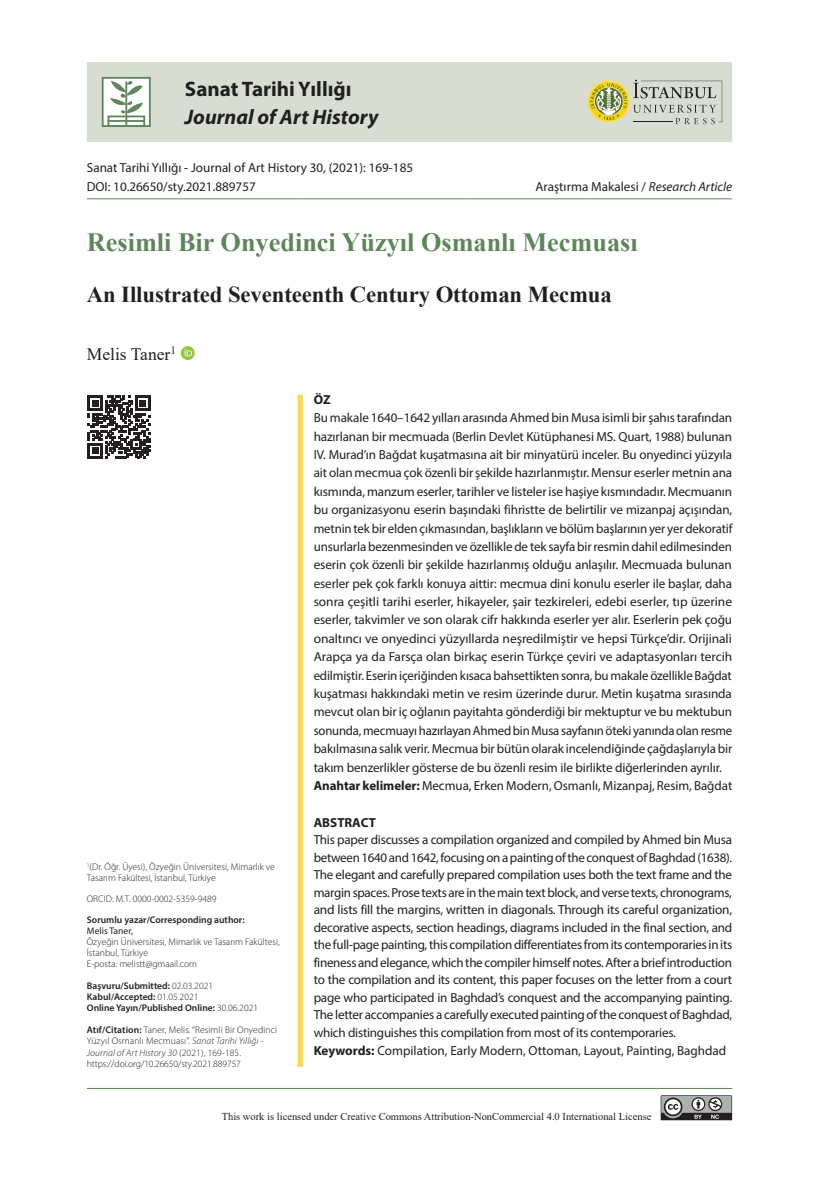
<style>
.page{position:relative;width:819px;height:1191px;background:#fff}
.page>*{position:absolute;margin:0;border:0;box-sizing:border-box;transform-origin:0 0}
.t1{font:700 26.25px "Times New Roman";color:#5d875a}
.t2{font:700 22.75px "Times New Roman";letter-spacing:-.005em;color:#231f20}
.t3{font:italic 700 21px "Myriad Pro";color:#231f20}
.t4{font:700 21px "Myriad Pro";color:#231f20}
.t5{font:17.5px "Times New Roman";color:#231f20}
.t6{font:13.12px/18.4px "Myriad Pro";letter-spacing:-.01em;color:#231f20}
.t7{font:700 13.12px "Myriad Pro";color:#231f20}
.t8{font:10.5px "Times New Roman";color:#231f20}
.t9{font:300 9.62px/11px "Myriad Pro";color:#231f20}
.t10{font:600 9.62px/11px "Myriad Pro";color:#231f20}
.t11{font:9.62px "Myriad Pro";color:#231f20}
.s1{font-style:italic}
.s2{font-weight:300}
.s3{font-weight:600}
.s4{font-weight:700}
</style>
<div class="page">
<div style="left:87px;top:62px;width:645px;height:80px;background:#d7ded1"></div>
<div style="left:297px;top:395px;width:6px;height:94px;background:#ffda4d"></div>
<div style="left:297px;top:489px;width:6px;height:578px;background:#ffda4d"></div>
<hr style="left:87px;top:198px;width:83px;height:1px;background:#5d875a">
<hr style="left:170px;top:198px;width:130px;height:1px;background:#5d875a">
<hr style="left:300px;top:198px;width:167px;height:1px;background:#5d875a">
<hr style="left:467px;top:198px;width:117px;height:1px;background:#5d875a">
<hr style="left:584px;top:198px;width:148px;height:1px;background:#5d875a">
<div style="left:102px;top:77px;width:49px;height:50px;background:#fff;border:2px solid #5d875a"></div>
<div style="left:107px;top:115px;width:38px;height:12px;border:2px solid #5d875a"></div>
<hr style="left:107px;top:120px;width:37px;height:2px;background:#5d875a">
<svg style="left:110px;top:81px;width:33px;height:33px"></svg>
<hr style="left:125px;top:81px;width:2px;height:46px;background:#5d875a">
<svg style="left:588px;top:80px;width:134px;height:44px;background:#c2c4a3"></svg>
<svg style="left:181px;top:346px;width:14px;height:14px"></svg>
<svg style="left:184px;top:349px;width:8px;height:7px"></svg>
<svg style="left:88px;top:396px;width:62px;height:62px"></svg>
<hr style="left:87px;top:1088px;width:645px;height:1px;background:#5d875a">
<svg style="left:660px;top:1095px;width:72px;height:25px;background:#838482"></svg>
<h3 class="t4" style="left:185px;top:75px;width:168px">Sanat Tarihi Yıllığı</h3>
<h3 class="t3" style="left:185px;top:103px;width:195px">Journal of Art History</h3>
<p class="t6" style="left:87px;top:157px;width:328px;line-height:19.8px">Sanat Tarihi Yıllığı - Journal of Art History 30, (2021): 169-185<br>DOI: 10.26650/sty.2021.889757</p>
<p class="t6" style="left:535px;top:178px;width:198px">Araştırma Makalesi / <span class="s1">Research Article</span></p>
<h1 class="t1" style="left:87px;top:224px;width:552px">Resimli Bir Onyedinci Yüzyıl Osmanlı Mecmuası</h1>
<h2 class="t2" style="left:87px;top:277px;width:526px">An Illustrated Seventeenth Century Ottoman Mecmua</h2>
<h3 class="t5" style="left:87px;top:342px;width:91px">Melis Taner<sup>1</sup></h3>
<p class="t9" style="left:87px;top:861px;width:189px"><sup>1</sup>(Dr. Öğr. Üyesi), Özyeğin Üniversitesi, Mimarlık ve<br>Tasarım Fakültesi, İstanbul, Türkiye</p>
<p class="t9" style="left:87px;top:893px;width:131px">ORCID: M.T. 0000-0002-5359-9489</p>
<p class="t10" style="left:87px;top:914px;width:159px">Sorumlu yazar/Corresponding author:</p>
<p class="t11" style="left:87px;top:925px;width:48px">Melis Taner,</p>
<p class="t9" style="left:87px;top:936px;width:194px">Özyeğin Üniversitesi, Mimarlık ve Tasarım Fakültesi,<br>İstanbul, Türkiye<br>E-posta: melistt@gmaail.com</p>
<p class="t10" style="left:87px;top:980px;width:173px">Başvuru/Submitted: <span class="s2">02.03.2021<br></span>Kabul/Accepted: <span class="s2">01.05.2021<br></span>Online Yayın/Published Online: <span class="s2">30.06.2021</span></p>
<p class="t9" style="left:87px;top:1024px;width:192px"><span class="s3">Atıf/Citation:</span> Taner, Melis. “Resimli Bir Onyedinci Yüzyıl Osmanlı Mecmuası”. <span class="s1">Sanat Tarihi Yıllığı - Journal of Art History 30</span> (2021), 169-185. https://doi.org/10.26650/sty.2021.889757</p>
<p class="t7" style="left:314px;top:391px;width:18px">ÖZ</p>
<p class="t6" style="left:314px;top:408px;width:420px">Bu makale 1640–1642 yılları arasında Ahmed bin Musa isimli bir şahıs tarafından hazırlanan bir mecmuada (Berlin Devlet Kütüphanesi MS. Quart, 1988) bulunan IV. Murad’ın Bağdat kuşatmasına ait bir minyatürü inceler. Bu onyedinci yüzyıla ait olan mecmua çok özenli bir şekilde hazırlanmıştır. Mensur eserler metnin ana kısmında, manzum eserler, tarihler ve listeler ise haşiye kısmındadır. Mecmuanın bu organizasyonu eserin başındaki fihristte de belirtilir ve mizanpaj açışından, metnin tek bir elden çıkmasından, başlıkların ve bölüm başlarının yer yer dekoratif unsurlarla bezenmesinden ve özellikle de tek sayfa bir resmin dahil edilmesinden eserin çok özenli bir şekilde hazırlanmış olduğu anlaşılır. Mecmuada bulunan eserler pek çok farklı konuya aittir: mecmua dini konulu eserler ile başlar, daha sonra çeşitli tarihi eserler, hikayeler, şair tezkireleri, edebi eserler, tıp üzerine eserler, takvimler ve son olarak cifr hakkında eserler yer alır. Eserlerin pek çoğu onaltıncı ve onyedinci yüzyıllarda neşredilmiştir ve hepsi Türkçe’dir. Orijinali Arapça ya da Farsça olan birkaç eserin Türkçe çeviri ve adaptasyonları tercih edilmiştir. Eserin içeriğinden kısaca bahsettikten sonra, bu makale özellikle Bağdat kuşatması hakkındaki metin ve resim üzerinde durur. Metin kuşatma sırasında mevcut olan bir iç oğlanın payitahta gönderdiği bir mektuptur ve bu mektubun sonunda, mecmuayı hazırlayan Ahmed bin Musa sayfanın öteki yanında olan resme bakılmasına salık verir. Mecmua bir bütün olarak incelendiğinde çağdaşlarıyla bir takım benzerlikler gösterse de bu özenli resim ile birlikte diğerlerinden ayrılır.<br><span class="s4">Anahtar kelimeler:</span> Mecmua, Erken Modern, Osmanlı, Mizanpaj, Resim, Bağdat</p>
<p class="t7" style="left:314px;top:813px;width:64px">ABSTRACT</p>
<p class="t6" style="left:314px;top:830px;width:420px;line-height:17.5px">This paper discusses a compilation organized and compiled by Ahmed bin Musa between 1640 and 1642, focusing on a painting of the conquest of Baghdad (1638).<br>The elegant and carefully prepared compilation uses both the text frame and the margin spaces. Prose texts are in the main text block, and verse texts, chronograms, and lists fill the margins, written in diagonals. Through its careful organization, decorative aspects, section headings, diagrams included in the final section, and the full-page painting, this compilation differentiates from its contemporaries in its fineness and elegance, which the compiler himself notes. After a brief introduction to the compilation and its content, this paper focuses on the letter from a court page who participated in Baghdad’s conquest and the accompanying painting.<br>The letter accompanies a carefully executed painting of the conquest of Baghdad, which distinguishes this compilation from most of its contemporaries.<br><span class="s4">Keywords:</span> Compilation, Early Modern, Ottoman, Layout, Painting, Baghdad</p>
<p class="t8" style="left:222px;top:1109px;width:431px">This work is licensed under Creative Commons Attribution-NonCommercial 4.0 International License</p>
</div>
